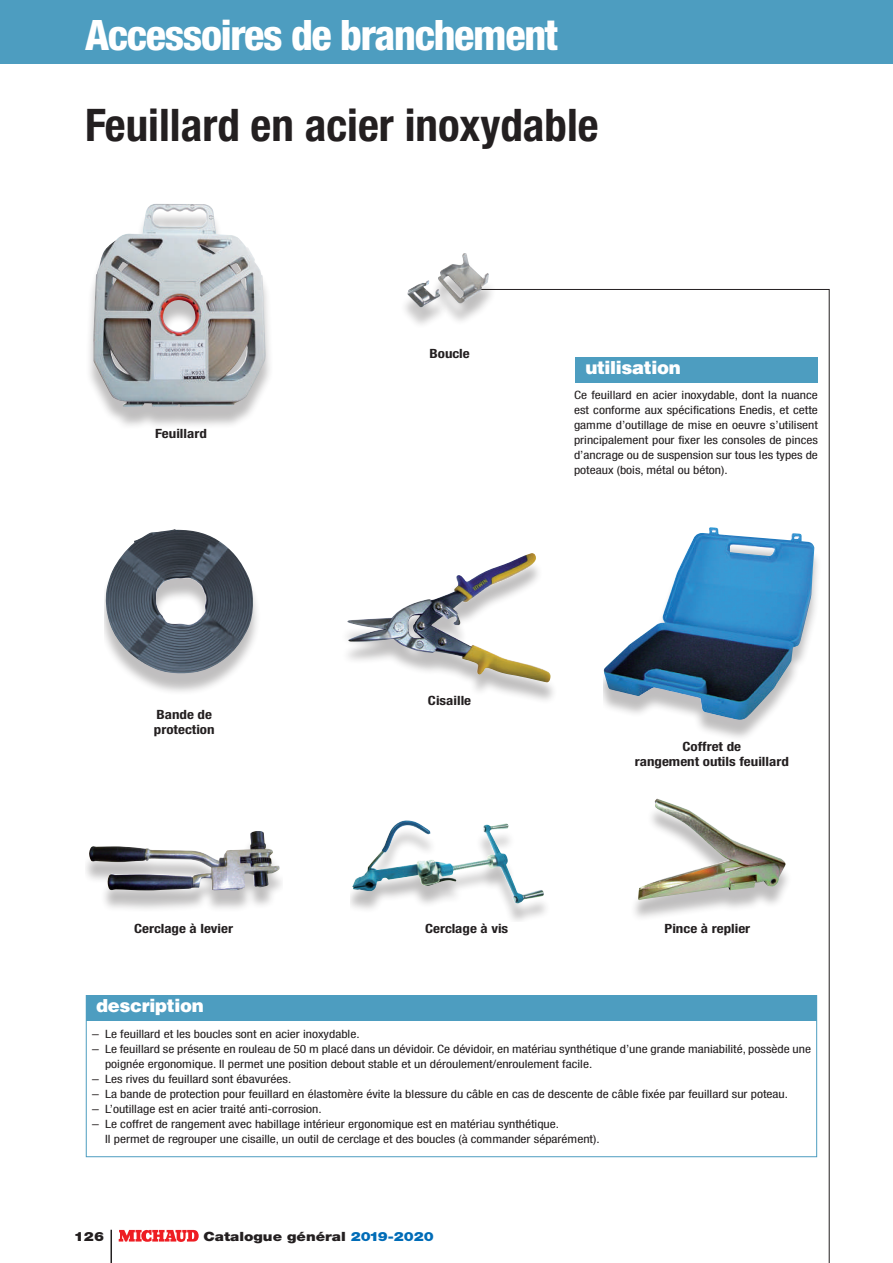
<style>
.page{position:relative;width:893px;height:1263px;background:#fff}
.page>*{position:absolute;margin:0;border:0;box-sizing:border-box;transform-origin:0 0}
.t1{font:700 condensed 45px "Helvetica Neue";color:#231f20}
.t2{font:800 condensed 42px "Helvetica Neue";letter-spacing:-.03em;color:#fff}
.t3{font:900 18px "Helvetica";letter-spacing:-.02em;color:#fff}
.t4{font:700 condensed 12.75px/15px "Helvetica Neue";color:#231f20;scale:1.18 1}
.t5{font:900 12.75px "Helvetica Neue";color:#231f20;scale:1.18 1}
.t6{font:condensed 11.55px/15px "Helvetica Neue";color:#231f20;scale:1.18 1}
.s1{color:#006cb7}
</style>
<div class="page">
<div style="left:0;top:0;width:893px;height:64px;background:#4d9dc0"></div>
<hr style="left:110px;top:1230px;width:2px;height:33px;background:#231f20">
<svg style="left:119px;top:1230px;width:79px;height:12px"></svg>
<div style="left:85px;top:211px;width:189px;height:219px;background:#231f20;opacity:.29"></div>
<img style="left:94px;top:204px;width:172px;height:203px">
<img style="left:347px;top:575px;width:128px;height:107px">
<div style="left:85px;top:838px;width:197px;height:74px;background:#231f20;opacity:.29"></div>
<img style="left:89px;top:834px;width:191px;height:57px">
<div style="left:351px;top:827px;width:200px;height:94px;background:#231f20;opacity:.29"></div>
<img style="left:352px;top:820px;width:123px;height:83px">
<div style="left:105px;top:537px;width:156px;height:159px;background:#231f20;opacity:.29"></div>
<img style="left:105px;top:529px;width:149px;height:146px">
<svg style="left:475px;top:289px;width:355px;height:974px"></svg>
<div style="left:400px;top:287px;width:47px;height:43px;background:#231f20;opacity:.29"></div>
<img style="left:407px;top:280px;width:23px;height:27px">
<div style="left:86px;top:995px;width:731px;height:26px;background:#4d9dc0"></div>
<div style="left:86px;top:995px;width:731px;height:162px;border:1px solid #4d9dc0"></div>
<div style="left:575px;top:357px;width:242px;height:26px;background:#4d9dc0"></div>
<div style="left:630px;top:806px;width:163px;height:116px;background:#231f20;opacity:.29"></div>
<img style="left:638px;top:799px;width:147px;height:101px">
<div style="left:430px;top:260px;width:67px;height:66px;background:#231f20;opacity:.29"></div>
<img style="left:438px;top:253px;width:51px;height:50px">
<h2 class="t2" style="left:85px;top:9px;width:475px">Accessoires de branchement</h2>
<h1 class="t1" style="left:85px;top:98px;width:515px">Feuillard en acier inoxydable</h1>
<p class="t4" style="left:155px;top:426px;width:45px">Feuillard</p>
<p class="t4" style="left:429px;top:346px;width:36px">Boucle</p>
<h3 class="t3" style="left:585px;top:356px;width:97px">utilisation</h3>
<p class="t6" style="left:574px;top:388px;width:208px;text-align:justify">Ce feuillard en acier inoxydable, dont la nuance est conforme aux spécifications Enedis, et cette gamme d’outillage de mise en oeuvre s’utilisent principalement pour fixer les consoles de pinces d’ancrage ou de suspension sur tous les types de poteaux (bois, métal ou béton).</p>
<p class="t4" style="left:154px;top:706px;width:53px">Bande de protection</p>
<p class="t4" style="left:428px;top:693px;width:38px">Cisaille</p>
<p class="t4" style="left:134px;top:921px;width:85px">Cerclage à levier</p>
<p class="t4" style="left:425px;top:921px;width:72px">Cerclage à vis</p>
<h3 class="t3" style="left:96px;top:994px;width:109px">description</h3>
<p class="t4" style="left:635px;top:739px;width:132px;text-align:center">Coffret de<br>rangement outils feuillard</p>
<p class="t4" style="left:664px;top:921px;width:74px">Pince à replier</p>
<p class="t6" style="left:92px;top:1027px;width:228px">– Le feuillard et les boucles sont en acier inoxydable.</p>
<p class="t6" style="left:105px;top:1042px;width:600px;text-indent:-13px">– Le feuillard se présente en rouleau de 50 m placé dans un dévidoir. Ce dévidoir, en matériau synthétique d’une grande maniabilité, possède une poignée ergonomique. Il permet une position debout stable et un déroulement/enroulement facile.</p>
<p class="t6" style="left:92px;top:1072px;width:170px">– Les rives du feuillard sont ébavurées.</p>
<p class="t6" style="left:92px;top:1087px;width:591px">– La bande de protection pour feuillard en élastomère évite la blessure du câble en cas de descente de câble fixée par feuillard sur poteau.</p>
<p class="t6" style="left:92px;top:1102px;width:196px">– L’outillage est en acier traité anti-corrosion.</p>
<p class="t6" style="left:105px;top:1117px;width:421px;text-indent:-13px">– Le coffret de rangement avec habillage intérieur ergonomique est en matériau synthétique.<br>Il permet de regrouper une cisaille, un outil de cerclage et des boucles (à commander séparément).</p>
<p class="t5" style="left:74px;top:1229px;width:27px">126</p>
<p class="t5" style="left:204px;top:1229px;width:197px">Catalogue général <span class="s1">2019-2020</span></p>
</div>
